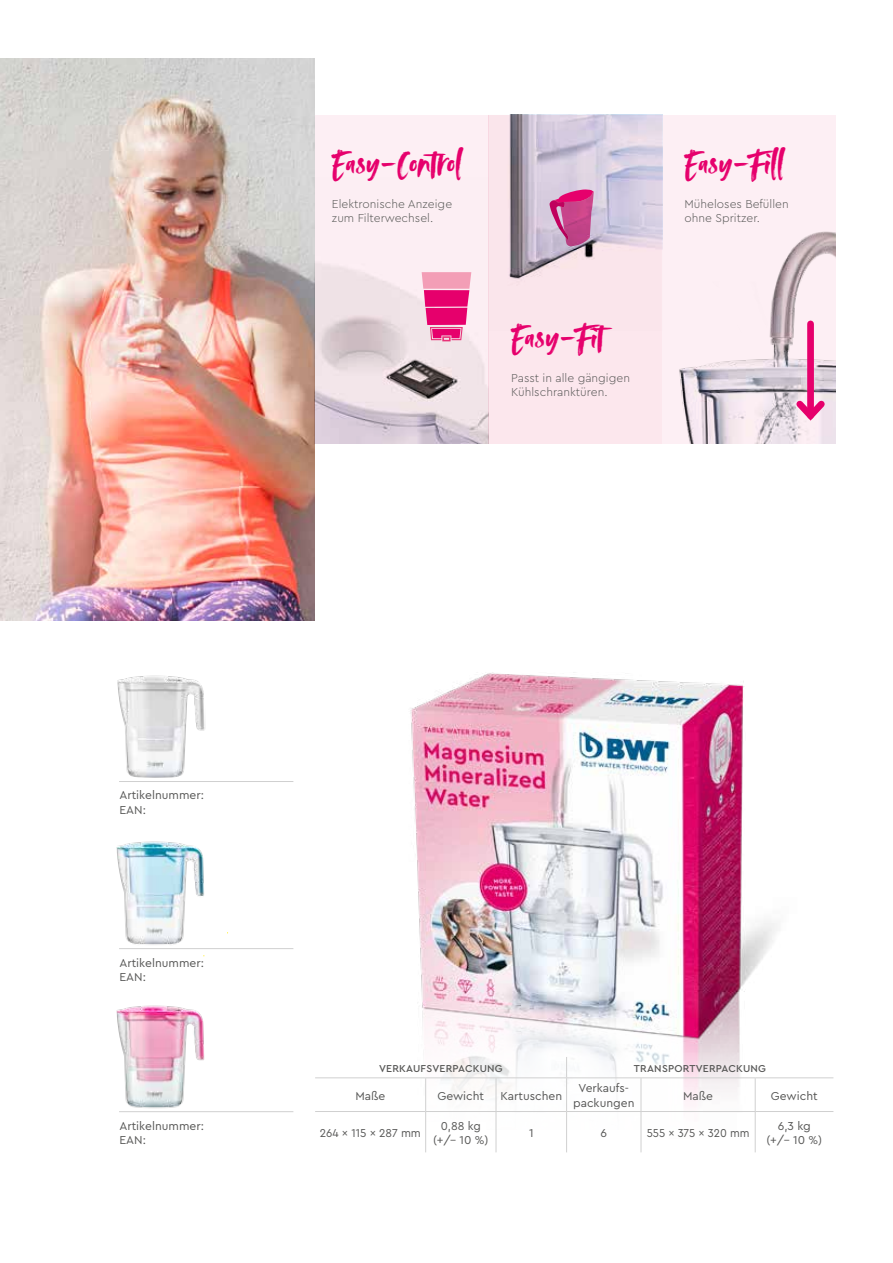
<style>
.page{position:relative;width:893px;height:1263px;background:#fff}
.page>*{position:absolute;margin:0;border:0;box-sizing:border-box;transform-origin:0 0}
.t1{font:37.5px "Avallon";color:#e6006c}
.t2{font:12px/14.4px "Cera PRO";color:#575756}
.t3{font:300 12px/14.4px "Cera PRO";color:#575756}
.t4{font:12px "Cera PRO";color:#575756;scale:.95 1}
.t5{font:12px "Cera PRO";color:#575756;scale:.93 1}
.t6{font:500 10.5px "Cera PRO";letter-spacing:.02em;color:#575756}
</style>
<div class="page">
<div style="left:662px;top:115px;width:174px;height:328px;background:#fdeff4"></div>
<div style="left:315px;top:115px;width:173px;height:328px;background:#fceef3"></div>
<div style="left:488px;top:115px;width:174px;height:328px;background:#fce7ed"></div>
<img style="left:293px;top:672px;width:541px;height:479px">
<img style="left:0;top:59px;width:315px;height:561px">
<hr style="left:119px;top:1111px;width:174px;height:1px;background:#d0d0d0">
<hr style="left:425px;top:1112px;width:1px;height:40px;background:#d0d0d0">
<hr style="left:496px;top:1112px;width:1px;height:40px;background:#d0d0d0">
<hr style="left:566px;top:1112px;width:1px;height:40px;background:#d0d0d0">
<hr style="left:641px;top:1112px;width:1px;height:40px;background:#d0d0d0">
<hr style="left:755px;top:1112px;width:1px;height:40px;background:#d0d0d0">
<svg style="left:566px;top:1057px;width:1px;height:20px"></svg>
<hr style="left:425px;top:1078px;width:1px;height:33px;background:#d0d0d0">
<hr style="left:496px;top:1078px;width:1px;height:33px;background:#d0d0d0">
<hr style="left:566px;top:1078px;width:1px;height:33px;background:#d0d0d0">
<hr style="left:641px;top:1078px;width:1px;height:33px;background:#d0d0d0">
<hr style="left:755px;top:1078px;width:1px;height:33px;background:#d0d0d0">
<hr style="left:315px;top:1077px;width:111px;height:1px;background:#d0d0d0">
<hr style="left:426px;top:1077px;width:70px;height:1px;background:#d0d0d0">
<hr style="left:496px;top:1077px;width:71px;height:1px;background:#d0d0d0">
<hr style="left:567px;top:1077px;width:74px;height:1px;background:#d0d0d0">
<hr style="left:641px;top:1077px;width:114px;height:1px;background:#d0d0d0">
<hr style="left:755px;top:1077px;width:78px;height:1px;background:#d0d0d0">
<hr style="left:315px;top:1111px;width:111px;height:1px;background:#d0d0d0">
<hr style="left:426px;top:1111px;width:70px;height:1px;background:#d0d0d0">
<hr style="left:496px;top:1111px;width:71px;height:1px;background:#d0d0d0">
<hr style="left:567px;top:1111px;width:74px;height:1px;background:#d0d0d0">
<hr style="left:641px;top:1111px;width:114px;height:1px;background:#d0d0d0">
<hr style="left:755px;top:1111px;width:78px;height:1px;background:#d0d0d0">
<hr style="left:119px;top:948px;width:174px;height:1px;background:#d0d0d0">
<hr style="left:119px;top:781px;width:174px;height:1px;background:#d0d0d0">
<img style="left:315px;top:264px;width:173px;height:179px">
<svg style="left:422px;top:272px;width:49px;height:69px"></svg>
<img style="left:662px;top:178px;width:174px;height:265px">
<img style="left:488px;top:115px;width:174px;height:216px">
<div style="left:807px;top:324px;width:7px;height:92px;background:#e6006c"></div>
<svg style="left:790px;top:395px;width:41px;height:30px"></svg>
<svg style="left:549px;top:189px;width:45px;height:57px;background:#c85e99"></svg>
<img style="left:117px;top:675px;width:88px;height:103px">
<img style="left:116px;top:841px;width:112px;height:116px">
<img style="left:116px;top:1005px;width:89px;height:103px">
<h1 class="t1" style="left:332px;top:138px;width:131px">Easy-Control</h1>
<p class="t3" style="left:332px;top:196px;width:122px">Elektronische Anzeige zum Filterwechsel.</p>
<h1 class="t1" style="left:511px;top:312px;width:94px">Easy-Fit</h1>
<p class="t3" style="left:511px;top:370px;width:120px">Passt in alle gängigen<br>Kühlschranktüren.</p>
<h1 class="t1" style="left:684px;top:138px;width:101px">Easy-Fill</h1>
<p class="t3" style="left:684px;top:196px;width:106px">Müheloses Befüllen ohne Spritzer.</p>
<p class="t2" style="left:119px;top:788px;width:86px">Artikelnummer:<br>EAN:</p>
<p class="t2" style="left:119px;top:955px;width:86px">Artikelnummer:<br>EAN:</p>
<p class="t2" style="left:119px;top:1118px;width:86px">Artikelnummer:<br>EAN:</p>
<p class="t6" style="left:379px;top:1061px;width:125px">VERKAUFSVERPACKUNG</p>
<p class="t6" style="left:634px;top:1061px;width:134px">TRANSPORTVERPACKUNG</p>
<p class="t2" style="left:355px;top:1088px;width:31px">Maße</p>
<p class="t2" style="left:437px;top:1088px;width:48px">Gewicht</p>
<p class="t2" style="left:500px;top:1088px;width:63px">Kartuschen</p>
<p class="t2" style="left:573px;top:1080px;width:63px;text-align:center">Verkaufs&shy;packungen</p>
<p class="t2" style="left:683px;top:1088px;width:31px">Maße</p>
<p class="t2" style="left:771px;top:1088px;width:48px">Gewicht</p>
<p class="t4" style="left:320px;top:1125px;width:108px">264 x 115 x 287 mm</p>
<p class="t2" style="left:433px;top:1118px;width:57px;text-align:center">0,88 kg (+/– 10 %)</p>
<p class="t2" style="left:529px;top:1125px;width:6px">1</p>
<p class="t2" style="left:600px;top:1125px;width:8px">6</p>
<p class="t5" style="left:647px;top:1125px;width:112px">555 x 375 x 320 mm</p>
<p class="t2" style="left:766px;top:1118px;width:57px;text-align:center">6,3 kg (+/– 10 %)</p>
</div>
